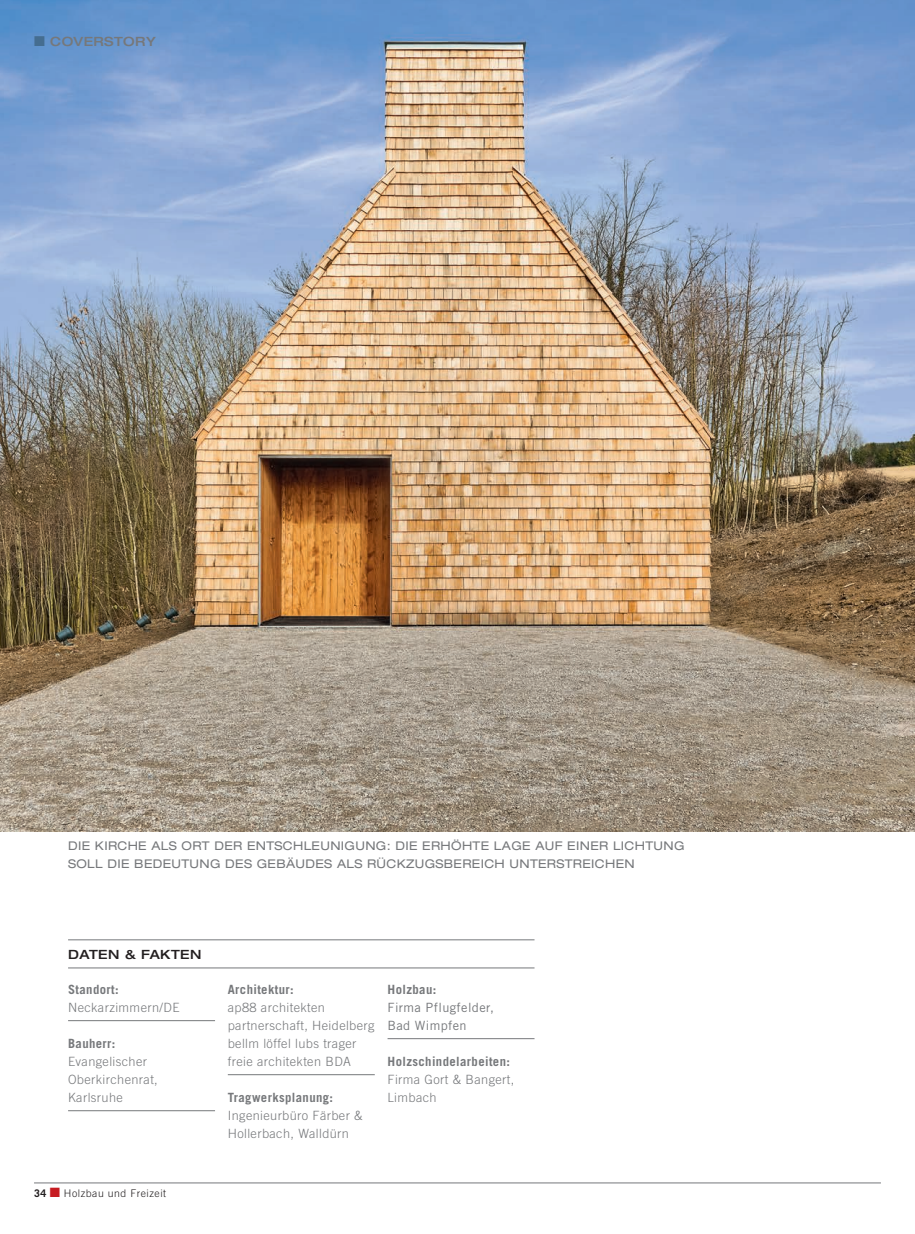
<style>
.page{position:relative;width:915px;height:1234px;background:#fff}
.page>*{position:absolute;margin:0;border:0;box-sizing:border-box;transform-origin:0 0}
.t1{font:300 12.75px/18px "Trade Gothic LT Std";letter-spacing:.03em;color:#76787b}
.t2{font:700 12.75px "Trade Gothic LT Std";letter-spacing:.03em;color:#76787b}
.t3{font:12.75px/18px "Trade Gothic LT Std";letter-spacing:.03em;color:#76787b}
.t4{font:500 expanded 12.75px "Helvetica Neue LT Std";letter-spacing:.03em;color:#231f20}
.t5{font:500 expanded 12.75px "Helvetica Neue LT Std";letter-spacing:.03em;color:#76787b}
.t6{font:expanded 12px/18px "Helvetica Neue LT Std";letter-spacing:.03em;color:#76787b}
.t7{font:300 10.5px "Trade Gothic LT Std";letter-spacing:.05em;color:#231f20}
.t8{font:700 10.5px "Trade Gothic LT Std";color:#231f20}
</style>
<div class="page">
<img style="left:0;top:0;width:914px;height:831px">
<hr style="left:68px;top:939px;width:466px;height:1px;background:#76787b">
<hr style="left:68px;top:967px;width:466px;height:1px;background:#76787b">
<hr style="left:68px;top:1020px;width:147px;height:1px;background:#76787b">
<hr style="left:68px;top:1110px;width:147px;height:1px;background:#76787b">
<hr style="left:228px;top:1074px;width:146px;height:1px;background:#76787b">
<hr style="left:387px;top:1038px;width:147px;height:1px;background:#76787b">
<hr style="left:34px;top:1182px;width:846px;height:1px;background:#76787b">
<svg style="left:34px;top:36px;width:10px;height:10px"></svg>
<p class="t5" style="left:50px;top:33px;width:107px">COVERSTORY</p>
<p class="t6" style="left:68px;top:835px;width:617px">DIE KIRCHE ALS ORT DER ENTSCHLEUNIGUNG: DIE ERHÖHTE LAGE AUF EINER LICHTUNG<br>SOLL DIE BEDEUTUNG DES GEBÄUDES ALS RÜCKZUGSBEREICH UNTERSTREICHEN</p>
<p class="t4" style="left:68px;top:946px;width:135px">DATEN &amp; FAKTEN</p>
<p class="t2" style="left:68px;top:981px;width:52px">Standort:</p>
<p class="t1" style="left:68px;top:997px;width:113px">Neckarzimmern/DE</p>
<p class="t2" style="left:68px;top:1035px;width:49px">Bauherr:</p>
<p class="t1" style="left:68px;top:1051px;width:91px">Evangelischer<br>Oberkirchenrat,<br>Karlsruhe</p>
<p class="t8" style="left:34px;top:1186px;width:14px">34</p>
<p class="t7" style="left:64px;top:1187px;width:104px">Holzbau und Freizeit</p>
<p class="t2" style="left:228px;top:981px;width:67px">Architektur:</p>
<p class="t1" style="left:228px;top:997px;width:148px">ap88 architekten partnerschaft, Heidelberg bellm löffel lubs trager freie architekten BDA</p>
<p class="t2" style="left:228px;top:1089px;width:107px">Tragwerksplanung:</p>
<p class="t1" style="left:228px;top:1105px;width:136px">Ingenieurbüro Färber &amp;<br>Hollerbach, Walldürn</p>
<p class="t2" style="left:387px;top:981px;width:50px">Holzbau:</p>
<p class="t3" style="left:387px;top:997px;width:108px">Firma Pflugfelder,<br>Bad Wimpfen</p>
<p class="t2" style="left:387px;top:1053px;width:124px">Holzschindelarbeiten:</p>
<p class="t1" style="left:387px;top:1069px;width:128px">Firma Gort &amp; Bangert,<br>Limbach</p>
</div>
